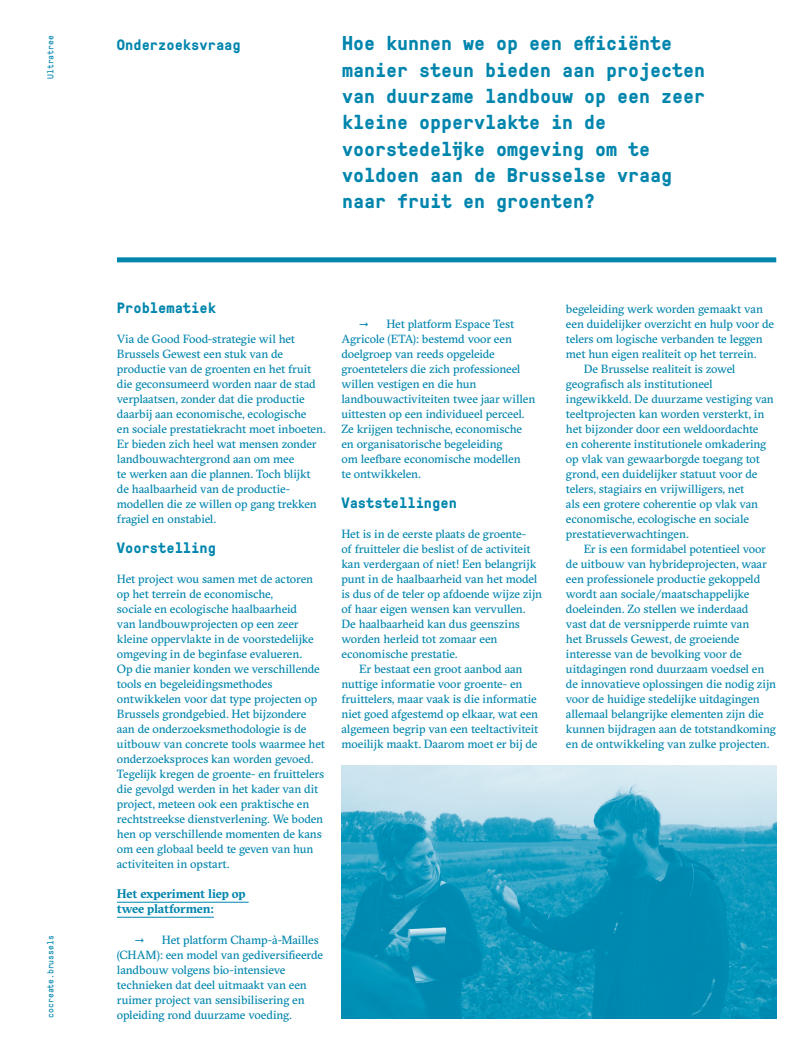
<style>
.page{position:relative;width:794px;height:1053px;background:#fff}
.page>*{position:absolute;margin:0;border:0;box-sizing:border-box;transform-origin:0 0}
.Body_Chapeau{font:700 20px/26.2px "GT Pressura Mono";color:#0085ad}
.Body_Titre{font:700 15px "GT Pressura Mono";color:#0085ad}
.Body_SsTitre{font:700 12.5px/15px "GT Sectra";letter-spacing:-.015em;color:#0085ad}
.Body{font:11.88px/15px "GT Sectra";letter-spacing:-.01em;color:#0085ad}
.Body_1erP{font:11.88px/15px "GT Sectra";letter-spacing:-.01em;color:#0085ad}
.Navigation_Gauche{font:8.75px "GT Pressura Mono";color:#0085ad}
.s1{font-weight:700}
</style>
<div class="page">
<hr style="left:117px;top:901px;width:132px;height:1px;background:#0085ad">
<hr style="left:117px;top:916px;width:97px;height:1px;background:#0085ad">
<div style="left:117px;top:257px;width:659px;height:5px;background:#0085ad"></div>
<img style="left:341px;top:765px;width:435px;height:253px">
<p class="Navigation_Gauche" style="left:44px;top:79px;width:45px;rotate:-90deg">Ultratree</p>
<p class="Navigation_Gauche" style="left:44px;top:1017px;width:83px;rotate:-90deg">cocreate.brussels</p>
<p class="Body_Titre" style="left:117px;top:34px;width:125px">Onderzoeksvraag</p>
<p class="Body_Chapeau" style="left:342px;top:30px;width:364px">Hoe kunnen we op een efficiënte manier steun bieden aan projecten van duurzame landbouw op een zeer kleine oppervlakte in de voorstedelijke omgeving om te voldoen aan de Brusselse vraag naar fruit en groenten?</p>
<p class="Body_Titre" style="left:117px;top:297px;width:101px">Problematiek</p>
<p class="Body_1erP" style="left:117px;top:331px;width:210px">Via de Good Food-strategie wil het Brussels Gewest een stuk van de productie van de groenten en het fruit die geconsumeerd worden naar de stad verplaatsen, zonder dat die productie daarbij aan economische, ecologische<br>en sociale prestatiekracht moet inboeten.<br>Er bieden zich heel wat mensen zonder landbouwachtergrond aan om mee<br>te werken aan die plannen. Toch blijkt de haalbaarheid van de productie&shy;modellen die ze willen op gang trekken fragiel en onstabiel.</p>
<p class="Body_Titre" style="left:117px;top:537px;width:101px">Voorstelling</p>
<p class="Body_1erP" style="left:117px;top:571px;width:209px">Het project wou samen met de actoren op het terrein de economische,<br>sociale en ecologische haalbaarheid<br>van landbouwprojecten op een zeer kleine oppervlakte in de voorstedelijke omgeving in de beginfase evalueren.<br>Op die manier konden we verschillende tools en begeleidingsmethodes ontwikkelen voor dat type projecten op Brussels grondgebied. Het bijzondere aan de onderzoeksmethodologie is de uitbouw van concrete tools waarmee het onderzoeksproces kan worden gevoed.<br>Tegelijk kregen de groente- en fruittelers die gevolgd werden in het kader van dit project, meteen ook een praktische en rechtstreekse dienstverlening. We boden hen op verschillende momenten de kans om een globaal beeld te geven van hun activiteiten in opstart.</p>
<p class="Body_SsTitre" style="left:117px;top:886px;width:130px">Het experiment liep op twee platformen:</p>
<p class="Body" style="left:117px;top:931px;width:208px;text-indent:18px"><span class="s1">→</span> Het platform Champ-à-Mailles (CHAM): een model van gediversifieerde landbouw volgens bio-intensieve technieken dat deel uitmaakt van een ruimer project van sensibilisering en opleiding rond duurzame voeding.</p>
<p class="Body" style="left:341px;top:316px;width:195px;text-indent:18px"><span class="s1">→</span> Het platform Espace Test<br>Agricole (ETA): bestemd voor een doelgroep van reeds opgeleide groentetelers die zich professioneel willen vestigen en die hun landbouwactiviteiten twee jaar willen uittesten op een individueel perceel.<br>Ze krijgen technische, economische en organisatorische begeleiding<br>om leefbare economische modellen<br>te ontwikkelen.</p>
<p class="Body_Titre" style="left:341px;top:492px;width:117px">Vaststellingen</p>
<p class="Body_1erP" style="left:341px;top:526px;width:202px">Het is in de eerste plaats de groente-<br>of fruitteler die beslist of de activiteit kan verdergaan of niet! Een belangrijk punt in de haalbaarheid van het model is dus of de teler op afdoende wijze zijn of haar eigen wensen kan vervullen.<br>De haalbaarheid kan dus geenszins worden herleid tot zomaar een economische prestatie.</p>
<p class="Body" style="left:341px;top:661px;width:198px;text-indent:18px">Er bestaat een groot aanbod aan nuttige informatie voor groente- en fruittelers, maar vaak is die informatie niet goed afgestemd op elkaar, wat een algemeen begrip van een teeltactiviteit moeilijk maakt. Daarom moet er bij de</p>
<p class="Body" style="left:566px;top:301px;width:210px">begeleiding werk worden gemaakt van een duidelijker overzicht en hulp voor de telers om logische verbanden te leggen met hun eigen realiteit op het terrein.</p>
<p class="Body" style="left:566px;top:361px;width:209px;text-indent:18px">De Brusselse realiteit is zowel geografisch als institutioneel ingewikkeld. De duurzame vestiging van teeltprojecten kan worden versterkt, in het bijzonder door een weldoordachte en coherente institutionele omkadering op vlak van gewaarborgde toegang tot grond, een duidelijker statuut voor de telers, stagiairs en vrijwilligers, net<br>als een grotere coherentie op vlak van economische, ecologische en sociale prestatieverwachtingen.</p>
<p class="Body" style="left:566px;top:541px;width:212px;text-indent:18px">Er is een formidabel potentieel voor de uitbouw van hybrideprojecten, waar een professionele productie gekoppeld wordt aan sociale/maatschappelijke doeleinden. Zo stellen we inderdaad<br>vast dat de versnipperde ruimte van<br>het Brussels Gewest, de groeiende interesse van de bevolking voor de uitdagingen rond duurzaam voedsel en de innovatieve oplossingen die nodig zijn voor de huidige stedelijke uitdagingen allemaal belangrijke elementen zijn die kunnen bijdragen aan de totstandkoming en de ontwikkeling van zulke projecten.</p>
</div>
